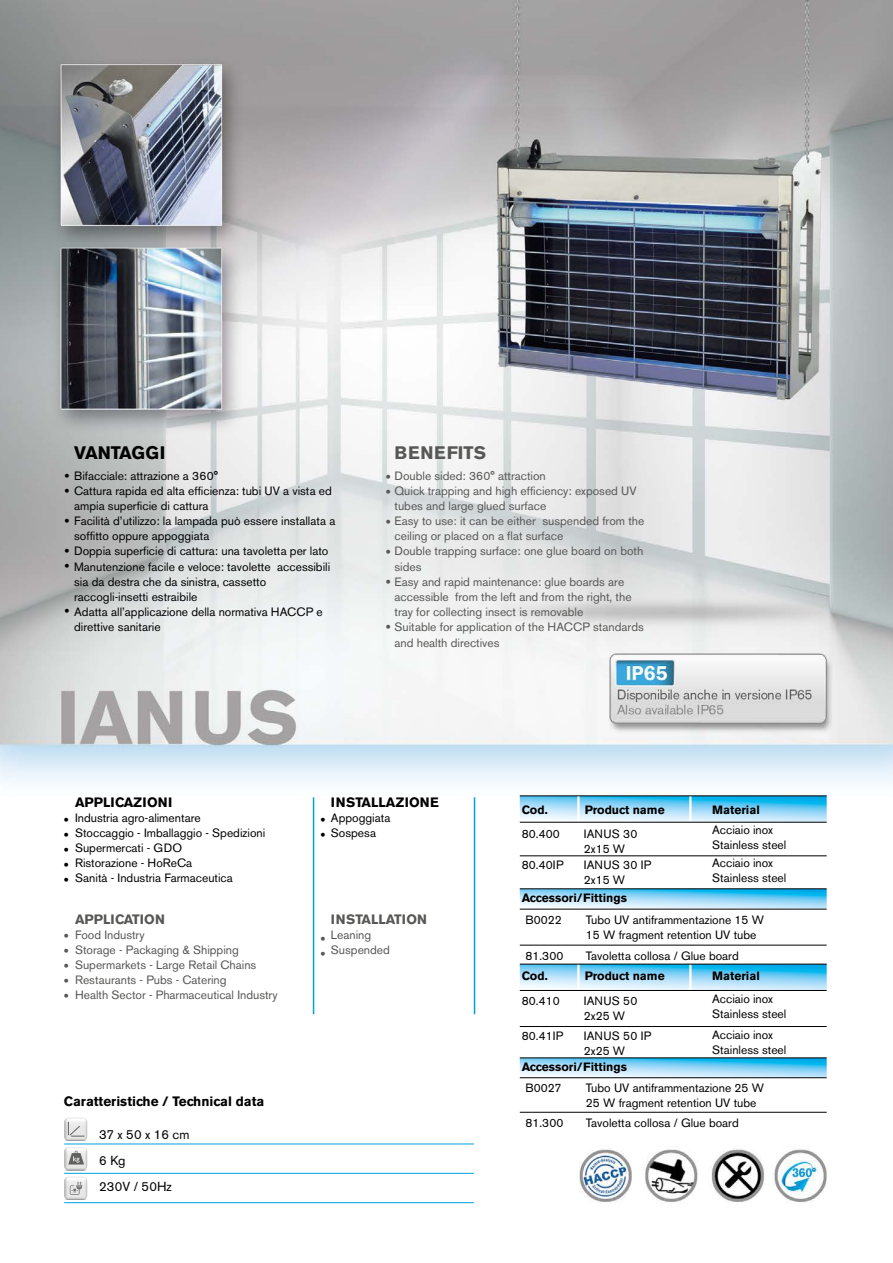
<style>
.page{position:relative;width:893px;height:1263px;background:#fff}
.page>*{position:absolute;margin:0;border:0;box-sizing:border-box;transform-origin:0 0}
.t1{font:700 18px "Akzidenz Grotesk BE";color:#000}
.t2{font:700 18px "Akzidenz Grotesk BE";letter-spacing:.04em;color:#575756}
.t3{font:15px/15px "Akzidenz Grotesk BE";color:#000}
.t4{font:15px/15px "Akzidenz Grotesk BE";color:#575756}
.t5{font:700 13.5px "Akzidenz Grotesk BE";color:#000}
.t6{font:700 13.5px "Akzidenz Grotesk BE";color:#575756}
.t7{font:13.05px/26.1px "Akzidenz Grotesk BE";color:#000}
.t8{font:12px/15px "Akzidenz Grotesk BE";color:#000}
.t9{font:12px/15px "Akzidenz Grotesk BE";color:#575756}
.t10{font:700 12px "Akzidenz Grotesk BE";color:#000}
</style>
<div class="page">
<img style="left:0;top:0;width:893px;height:1204px">
<hr style="left:313px;top:797px;width:1px;height:217px;background:#009fe3">
<hr style="left:474px;top:797px;width:1px;height:217px;background:#009fe3">
<svg style="left:520px;top:965px;width:307px;height:25px;background:#91d7f6"></svg>
<svg style="left:520px;top:1058px;width:307px;height:19px;background:#8bd2f1"></svg>
<svg style="left:520px;top:889px;width:307px;height:20px;background:#8dd0ee"></svg>
<svg style="left:520px;top:796px;width:307px;height:26px;background:#8bd2f0"></svg>
<hr style="left:577px;top:796px;width:3px;height:44px;background:#fff">
<hr style="left:689px;top:796px;width:2px;height:44px;background:#fff">
<hr style="left:520px;top:855px;width:307px;height:1px;background:#000">
<hr style="left:520px;top:888px;width:307px;height:1px;background:#000">
<hr style="left:520px;top:795px;width:307px;height:1px;background:#000">
<hr style="left:520px;top:1057px;width:307px;height:1px;background:#000">
<hr style="left:520px;top:909px;width:307px;height:1px;background:#000">
<hr style="left:520px;top:945px;width:307px;height:1px;background:#000">
<hr style="left:577px;top:964px;width:3px;height:44px;background:#fff">
<hr style="left:689px;top:964px;width:2px;height:44px;background:#fff">
<hr style="left:520px;top:1026px;width:307px;height:1px;background:#000">
<hr style="left:520px;top:990px;width:307px;height:1px;background:#000">
<hr style="left:520px;top:964px;width:307px;height:1px;background:#000">
<hr style="left:520px;top:1077px;width:307px;height:1px;background:#000">
<hr style="left:520px;top:1112px;width:307px;height:1px;background:#000">
<hr style="left:520px;top:822px;width:307px;height:1px;background:#000">
<hr style="left:64px;top:1173px;width:410px;height:1px;background:#009fe3">
<hr style="left:64px;top:1143px;width:410px;height:1px;background:#009fe3">
<hr style="left:64px;top:1202px;width:410px;height:1px;background:#009fe3">
<svg style="left:64px;top:1118px;width:23px;height:83px"></svg>
<h1 class="t1" style="left:74px;top:443px;width:93px">VANTAGGI</h1>
<p class="t8" style="left:74px;top:469px;width:263px">Bifacciale: attrazione a 360°<br>Cattura rapida ed alta efficienza: tubi UV a vista ed ampia superficie di cattura<br>Facilità d’utilizzo: la lampada può essere installata a soffitto oppure appoggiata<br>Doppia superficie di cattura: una tavoletta per lato Manutenzione facile e veloce: tavolette accessibili sia da destra che da sinistra, cassetto raccogli-insetti estraibile<br>Adatta all’applicazione della normativa HACCP e direttive sanitarie</p>
<p class="t3" style="left:65px;top:469px;width:6px">• •</p>
<p class="t3" style="left:65px;top:506px;width:6px;line-height:30px">• •</p>
<p class="t3" style="left:65px;top:559px;width:6px">•</p>
<p class="t3" style="left:65px;top:604px;width:6px">•</p>
<h1 class="t2" style="left:395px;top:443px;width:93px">BENEFITS</h1>
<p class="t9" style="left:395px;top:469px;width:251px">Double sided: 360° attraction<br>Quick trapping and high efficiency: exposed UV tubes and large glued surface<br>Easy to use: it can be either suspended from the ceiling or placed on a flat surface<br>Double trapping surface: one glue board on both sides<br>Easy and rapid maintenance: glue boards are accessible from the left and from the right, the tray for collecting insect is removable<br>Suitable for application of the HACCP standards</p>
<p class="t9" style="left:395px;top:635px;width:106px">and health directives</p>
<p class="t4" style="left:386px;top:469px;width:6px">• •</p>
<p class="t4" style="left:386px;top:507px;width:6px;line-height:30px;text-align:justify">• • •</p>
<p class="t4" style="left:386px;top:619px;width:6px">•</p>
<p class="t5" style="left:331px;top:795px;width:110px">INSTALLAZIONE</p>
<p class="t8" style="left:331px;top:811px;width:61px">Appoggiata<br>Sospesa</p>
<p class="t5" style="left:75px;top:795px;width:99px">APPLICAZIONI</p>
<p class="t8" style="left:75px;top:811px;width:192px">Industria agro-alimentare<br>Stoccaggio - Imballaggio - Spedizioni<br>Supermercati - GDO<br>Ristorazione - HoReCa<br>Sanità - Industria Farmaceutica</p>
<p class="t6" style="left:75px;top:912px;width:91px">APPLICATION</p>
<p class="t9" style="left:75px;top:928px;width:204px">Food Industry<br>Storage - Packaging &amp; Shipping<br>Supermarkets - Large Retail Chains<br>Restaurants - Pubs - Catering<br>Health Sector - Pharmaceutical Industry</p>
<p class="t3" style="left:64px;top:812px;width:6px;text-align:justify">• • • • •</p>
<p class="t3" style="left:321px;top:812px;width:6px">• •</p>
<p class="t6" style="left:331px;top:912px;width:97px">INSTALLATION</p>
<p class="t9" style="left:331px;top:928px;width:60px">Leaning<br>Suspended</p>
<p class="t4" style="left:64px;top:929px;width:6px;text-align:justify">• • • • •</p>
<p class="t4" style="left:321px;top:931px;width:6px">• •</p>
<p class="t5" style="left:64px;top:1093px;width:202px">Caratteristiche / Technical data</p>
<p class="t7" style="left:99px;top:1121px;width:92px">37 x 50 x 16 cm<br>6 Kg<br>230V / 50Hz</p>
<p class="t10" style="left:522px;top:802px;width:28px">Cod.</p>
<p class="t10" style="left:585px;top:802px;width:82px">Product name</p>
<p class="t10" style="left:712px;top:802px;width:49px">Material</p>
<p class="t8" style="left:522px;top:826px;width:40px">80.400</p>
<p class="t8" style="left:584px;top:826px;width:55px">IANUS 30<br>2x15 W</p>
<p class="t8" style="left:522px;top:857px;width:43px">80.40IP</p>
<p class="t8" style="left:584px;top:857px;width:69px">IANUS 30 IP<br>2x15 W</p>
<p class="t10" style="left:522px;top:891px;width:107px">Accessori/Fittings</p>
<p class="t8" style="left:712px;top:822px;width:76px">Acciaio inox<br>Stainless steel</p>
<p class="t8" style="left:712px;top:856px;width:76px">Acciaio inox<br>Stainless steel</p>
<p class="t8" style="left:525px;top:912px;width:38px">B0022</p>
<p class="t8" style="left:586px;top:912px;width:180px">Tubo UV antiframmentazione 15 W<br>15 W fragment retention UV tube</p>
<p class="t8" style="left:525px;top:948px;width:39px">81.300</p>
<p class="t8" style="left:586px;top:948px;width:154px">Tavoletta collosa / Glue board</p>
<p class="t10" style="left:522px;top:969px;width:28px">Cod.</p>
<p class="t10" style="left:585px;top:969px;width:82px">Product name</p>
<p class="t10" style="left:712px;top:969px;width:49px">Material</p>
<p class="t8" style="left:522px;top:993px;width:39px">80.410</p>
<p class="t8" style="left:584px;top:993px;width:55px">IANUS 50<br>2x25 W</p>
<p class="t8" style="left:522px;top:1028px;width:43px">80.41IP</p>
<p class="t8" style="left:584px;top:1028px;width:69px">IANUS 50 IP<br>2x25 W</p>
<p class="t10" style="left:522px;top:1060px;width:107px">Accessori/Fittings</p>
<p class="t8" style="left:712px;top:991px;width:76px">Acciaio inox<br>Stainless steel</p>
<p class="t8" style="left:712px;top:1027px;width:76px">Acciaio inox<br>Stainless steel</p>
<p class="t8" style="left:525px;top:1080px;width:37px">B0027</p>
<p class="t8" style="left:586px;top:1080px;width:180px">Tubo UV antiframmentazione 25 W<br>25 W fragment retention UV tube</p>
<p class="t8" style="left:525px;top:1115px;width:39px">81.300</p>
<p class="t8" style="left:586px;top:1115px;width:154px">Tavoletta collosa / Glue board</p>
</div>
